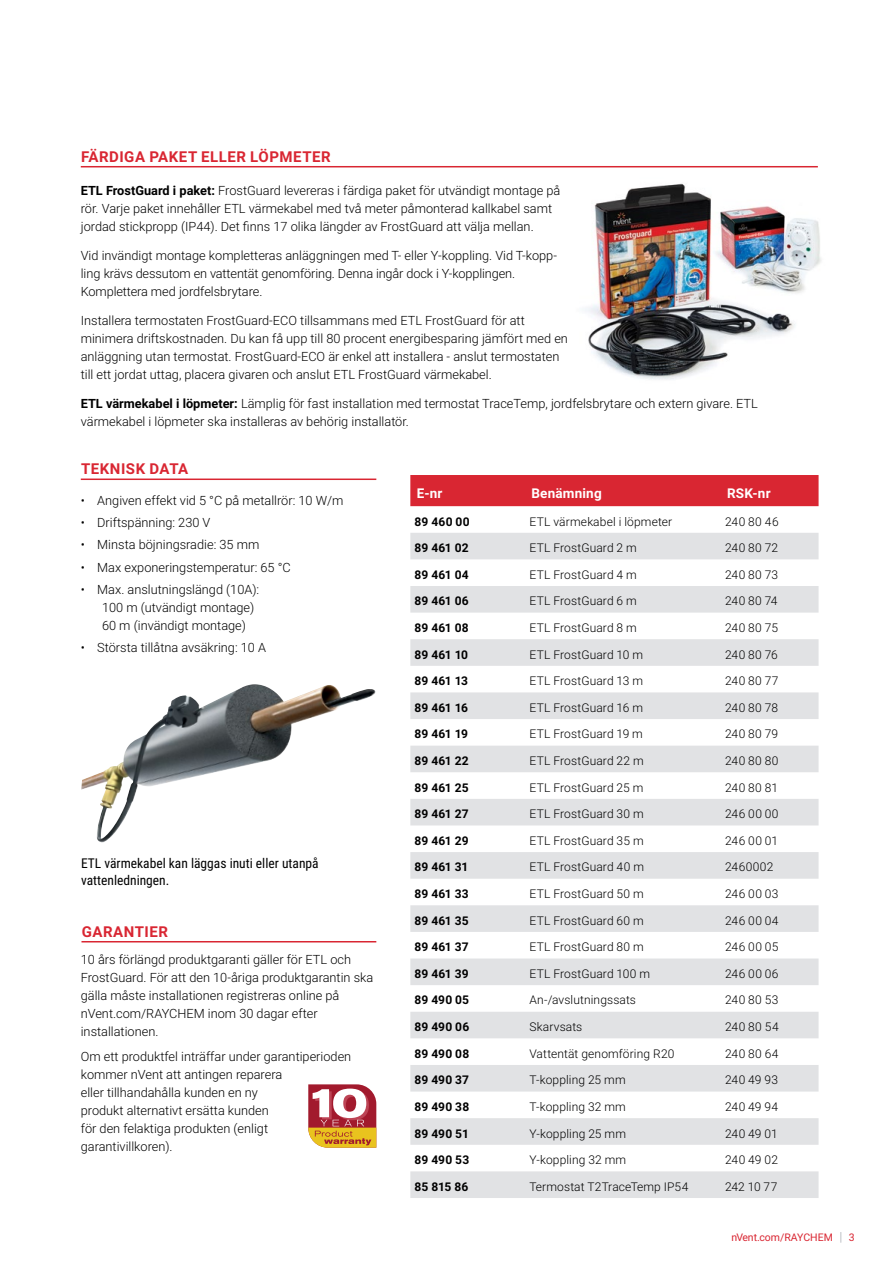
<style>
.page{position:relative;width:893px;height:1263px;background:#fff}
.page>*{position:absolute;margin:0;border:0;box-sizing:border-box;transform-origin:0 0}
.t1{font:700 15px "Roboto";letter-spacing:.035em;color:#d92632}
.t2{font:13.5px/17.2px "Roboto Condensed";color:#000}
.t3{font:700 13.5px "Roboto";letter-spacing:.015em;color:#fff}
.t4{font:300 12.75px/18px "Roboto";color:#000}
.t5{font:300 12px "Roboto";letter-spacing:.01em;color:#000}
.t6{font:700 12px "Roboto";letter-spacing:.005em;color:#000}
.t7{font:300 12px "Roboto";letter-spacing:.03em;color:#000}
.t8{font:10.5px "Roboto";color:#d92632}
.s1{font-weight:700}
.s2{font-weight:300;font-size:12.6px;color:#90969e}
</style>
<div class="page">
<hr style="left:81px;top:166px;width:737px;height:1px;background:#d92632">
<hr style="left:81px;top:941px;width:295px;height:1px;background:#d92632">
<hr style="left:81px;top:478px;width:295px;height:2px;background:#d92632">
<img style="left:81px;top:684px;width:295px;height:159px">
<svg style="left:308px;top:1084px;width:68px;height:64px"></svg>
<img style="left:585px;top:183px;width:236px;height:197px">
<div style="left:410px;top:475px;width:409px;height:31px;background:#d92632"></div>
<svg style="left:410px;top:533px;width:409px;height:665px;fill:#e3e4e6"></svg>
<p class="t1" style="left:81px;top:146px;width:251px">FÄRDIGA PAKET ELLER LÖPMETER</p>
<p class="t4" style="left:81px;top:181px;width:481px"><span class="s1">ETL FrostGuard i paket:</span> FrostGuard levereras i färdiga paket för utvändigt montage på rör. Varje paket innehåller ETL värmekabel med två meter påmonterad kallkabel samt jordad stickpropp (IP44). Det finns 17 olika längder av FrostGuard att välja mellan.</p>
<p class="t4" style="left:81px;top:246px;width:478px">Vid invändigt montage kompletteras anläggningen med T- eller Y-koppling. Vid T-kopp&shy;ling krävs dessutom en vattentät genomföring. Denna ingår dock i Y-kopplingen.<br>Komplettera med jordfelsbrytare.</p>
<p class="t4" style="left:81px;top:311px;width:489px">Installera termostaten FrostGuard-ECO tillsammans med ETL FrostGuard för att minimera driftskostnaden. Du kan få upp till 80 procent energibesparing jämfört med en anläggning utan termostat. FrostGuard-ECO är enkel att installera - anslut termostaten till ett jordat uttag, placera givaren och anslut ETL FrostGuard värmekabel.</p>
<p class="t4" style="left:81px;top:394px;width:679px"><span class="s1">ETL värmekabel i löpmeter:</span> Lämplig för fast installation med termostat TraceTemp, jordfelsbrytare och extern givare. ETL värmekabel i löpmeter ska installeras av behörig installatör.</p>
<p class="t1" style="left:81px;top:458px;width:109px">TEKNISK DATA</p>
<p class="t4" style="left:81px;top:491px;width:264px">• Angiven effekt vid 5 °C på metallrör: 10 W/m</p>
<p class="t4" style="left:81px;top:513px;width:131px">• Driftspänning: 230 V</p>
<p class="t4" style="left:81px;top:535px;width:180px">• Minsta böjningsradie: 35 mm</p>
<p class="t4" style="left:81px;top:558px;width:212px">• Max exponeringstemperatur: 65 °C</p>
<p class="t4" style="left:102px;top:580px;width:159px;text-indent:-21px">• Max. anslutningslängd (10A):<br>100 m (utvändigt montage)<br>60 m (invändigt montage)</p>
<p class="t4" style="left:81px;top:638px;width:187px">• Största tillåtna avsäkring: 10 A</p>
<p class="t3" style="left:417px;top:483px;width:27px">E-nr</p>
<p class="t3" style="left:531px;top:483px;width:72px">Benämning</p>
<p class="t3" style="left:727px;top:483px;width:45px">RSK-nr</p>
<p class="t6" style="left:415px;top:513px;width:57px">89 460 00</p>
<p class="t5" style="left:529px;top:513px;width:144px">ETL värmekabel i löpmeter</p>
<p class="t5" style="left:725px;top:513px;width:55px">240 80 46</p>
<p class="t6" style="left:415px;top:539px;width:56px">89 461 02</p>
<p class="t5" style="left:529px;top:539px;width:109px">ETL FrostGuard 2 m</p>
<p class="t5" style="left:725px;top:539px;width:55px">240 80 72</p>
<p class="t6" style="left:415px;top:566px;width:56px">89 461 04</p>
<p class="t5" style="left:529px;top:566px;width:109px">ETL FrostGuard 4 m</p>
<p class="t5" style="left:725px;top:566px;width:55px">240 80 73</p>
<p class="t6" style="left:415px;top:593px;width:56px">89 461 06</p>
<p class="t5" style="left:529px;top:593px;width:109px">ETL FrostGuard 6 m</p>
<p class="t5" style="left:725px;top:593px;width:54px">240 80 74</p>
<p class="t6" style="left:415px;top:619px;width:56px">89 461 08</p>
<p class="t5" style="left:529px;top:619px;width:109px">ETL FrostGuard 8 m</p>
<p class="t5" style="left:725px;top:619px;width:55px">240 80 75</p>
<p class="t6" style="left:415px;top:646px;width:55px">89 461 10</p>
<p class="t5" style="left:529px;top:646px;width:115px">ETL FrostGuard 10 m</p>
<p class="t5" style="left:725px;top:646px;width:54px">240 80 76</p>
<p class="t6" style="left:415px;top:672px;width:55px">89 461 13</p>
<p class="t5" style="left:529px;top:672px;width:115px">ETL FrostGuard 13 m</p>
<p class="t5" style="left:725px;top:672px;width:55px">240 80 77</p>
<p class="t6" style="left:415px;top:699px;width:55px">89 461 16</p>
<p class="t5" style="left:529px;top:699px;width:115px">ETL FrostGuard 16 m</p>
<p class="t5" style="left:725px;top:699px;width:55px">240 80 78</p>
<p class="t6" style="left:415px;top:726px;width:55px">89 461 19</p>
<p class="t5" style="left:529px;top:726px;width:115px">ETL FrostGuard 19 m</p>
<p class="t5" style="left:725px;top:726px;width:55px">240 80 79</p>
<p class="t6" style="left:415px;top:752px;width:56px">89 461 22</p>
<p class="t5" style="left:529px;top:752px;width:116px">ETL FrostGuard 22 m</p>
<p class="t5" style="left:725px;top:752px;width:55px">240 80 80</p>
<p class="t6" style="left:415px;top:779px;width:56px">89 461 25</p>
<p class="t5" style="left:529px;top:779px;width:116px">ETL FrostGuard 25 m</p>
<p class="t5" style="left:725px;top:779px;width:55px">240 80 81</p>
<p class="t6" style="left:415px;top:805px;width:56px">89 461 27</p>
<p class="t5" style="left:529px;top:805px;width:116px">ETL FrostGuard 30 m</p>
<p class="t5" style="left:725px;top:805px;width:55px">246 00 00</p>
<p class="t6" style="left:415px;top:832px;width:56px">89 461 29</p>
<p class="t5" style="left:529px;top:832px;width:116px">ETL FrostGuard 35 m</p>
<p class="t5" style="left:725px;top:832px;width:55px">246 00 01</p>
<p class="t6" style="left:415px;top:859px;width:55px">89 461 31</p>
<p class="t5" style="left:529px;top:859px;width:116px">ETL FrostGuard 40 m</p>
<p class="t7" style="left:725px;top:859px;width:50px">2460002</p>
<p class="t6" style="left:415px;top:885px;width:56px">89 461 33</p>
<p class="t5" style="left:529px;top:885px;width:116px">ETL FrostGuard 50 m</p>
<p class="t5" style="left:725px;top:885px;width:55px">246 00 03</p>
<p class="t6" style="left:415px;top:912px;width:56px">89 461 35</p>
<p class="t5" style="left:529px;top:912px;width:116px">ETL FrostGuard 60 m</p>
<p class="t5" style="left:725px;top:912px;width:55px">246 00 04</p>
<p class="t6" style="left:415px;top:938px;width:56px">89 461 37</p>
<p class="t5" style="left:529px;top:938px;width:116px">ETL FrostGuard 80 m</p>
<p class="t5" style="left:725px;top:938px;width:55px">246 00 05</p>
<p class="t6" style="left:415px;top:965px;width:56px">89 461 39</p>
<p class="t5" style="left:529px;top:965px;width:122px">ETL FrostGuard 100 m</p>
<p class="t5" style="left:725px;top:965px;width:55px">246 00 06</p>
<p class="t6" style="left:415px;top:992px;width:56px">89 490 05</p>
<p class="t5" style="left:529px;top:992px;width:108px">An-/avslutningssats</p>
<p class="t5" style="left:725px;top:992px;width:55px">240 80 53</p>
<p class="t6" style="left:415px;top:1018px;width:56px">89 490 06</p>
<p class="t5" style="left:529px;top:1018px;width:54px">Skarvsats</p>
<p class="t5" style="left:725px;top:1018px;width:55px">240 80 54</p>
<p class="t6" style="left:415px;top:1045px;width:56px">89 490 08</p>
<p class="t5" style="left:529px;top:1045px;width:147px">Vattentät genomföring R20</p>
<p class="t5" style="left:725px;top:1045px;width:55px">240 80 64</p>
<p class="t6" style="left:415px;top:1071px;width:56px">89 490 37</p>
<p class="t5" style="left:529px;top:1071px;width:98px">T-koppling 25 mm</p>
<p class="t5" style="left:725px;top:1071px;width:55px">240 49 93</p>
<p class="t6" style="left:415px;top:1098px;width:56px">89 490 38</p>
<p class="t5" style="left:529px;top:1098px;width:98px">T-koppling 32 mm</p>
<p class="t5" style="left:725px;top:1098px;width:55px">240 49 94</p>
<p class="t6" style="left:415px;top:1125px;width:56px">89 490 51</p>
<p class="t5" style="left:529px;top:1125px;width:98px">Y-koppling 25 mm</p>
<p class="t5" style="left:725px;top:1125px;width:54px">240 49 01</p>
<p class="t6" style="left:415px;top:1151px;width:56px">89 490 53</p>
<p class="t5" style="left:529px;top:1151px;width:98px">Y-koppling 32 mm</p>
<p class="t5" style="left:725px;top:1151px;width:55px">240 49 02</p>
<p class="t6" style="left:415px;top:1178px;width:55px">85 815 86</p>
<p class="t5" style="left:529px;top:1178px;width:160px">Termostat T2TraceTemp IP54</p>
<p class="t5" style="left:725px;top:1178px;width:54px">242 10 77</p>
<p class="t8" style="left:731px;top:1230px;width:125px">nVent.com/RAYCHEM <span class="s2">|</span> 3</p>
<p class="t2" style="left:81px;top:854px;width:239px">ETL värmekabel kan läggas inuti eller utanpå vattenledningen.</p>
<p class="t1" style="left:82px;top:921px;width:88px">GARANTIER</p>
<p class="t4" style="left:81px;top:950px;width:294px">10 års förlängd produktgaranti gäller för ETL och FrostGuard. För att den 10-åriga produktgarantin ska gälla måste installationen registreras online på nVent.com/RAYCHEM inom 30 dagar efter installationen.</p>
<p class="t4" style="left:81px;top:1046px;width:272px">Om ett produktfel inträffar under garantiperioden kommer nVent att antingen reparera<br>eller tillhandahålla kunden en ny<br>produkt alternativt ersätta kunden<br>för den felaktiga produkten (enligt garantivillkoren).</p>
</div>
